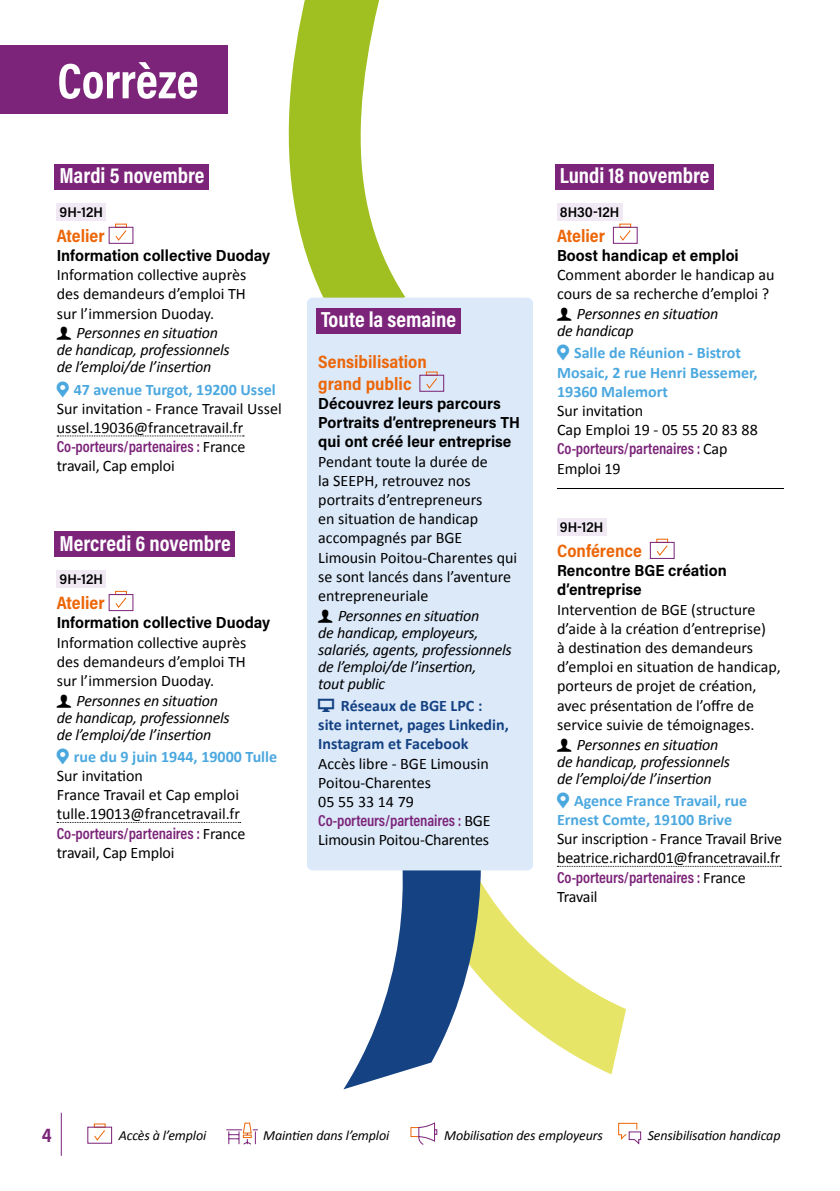
<style>
.page{position:relative;width:840px;height:1191px;background:#fff}
.page>*{position:absolute;margin:0;border:0;box-sizing:border-box;transform-origin:0 0}
.t1{font:50.4px "Acumin Variable Concept";letter-spacing:-.06em;color:#fff}
.t2{font:22px "Acumin Variable Concept";letter-spacing:-.075em;color:#fff}
.t3{font:20px "Acumin Variable Concept";color:#7c247a}
.t4{font:18px/21.8px "Acumin Variable Concept";letter-spacing:-.01em;color:#ec6608}
.t5{font:16px/19.2px "Calibri";color:#000}
.t6{font:italic 16px/17px "Calibri";letter-spacing:-.015em;color:#000}
.t7{font:16px/19.2px "Acumin Variable Concept";letter-spacing:.03em;color:#000}
.t8{font:700 16px/19.2px "Calibri";color:#4ba8df}
.t9{font:16px "Acumin Variable Concept";letter-spacing:-.08em;color:#7b2379}
.t10{font:700 16px/19.2px "Calibri";color:#154283}
.t11{font:16px "Calibri";letter-spacing:-.025em;color:#000}
.t12{font:italic 14px "Calibri";letter-spacing:-.01em;color:#000}
.t13{font:14px "Acumin Variable Concept";letter-spacing:-.01em;color:#000}
.s1{font-family:"Calibri";color:#000}
</style>
<div class="page">
<div style="left:87px;top:1126px;width:25px;height:17px;border:1px solid #7c247a"></div>
<svg style="left:94px;top:1130px;width:11px;height:11px"></svg>
<svg style="left:226px;top:1122px;width:32px;height:23px"></svg>
<svg style="left:410px;top:1122px;width:27px;height:23px"></svg>
<svg style="left:618px;top:1122px;width:23px;height:23px"></svg>
<hr style="left:61px;top:1112px;width:1px;height:43px;background:#7c247a">
<svg style="left:495px;top:828px;width:130px;height:246px"></svg>
<svg style="left:343px;top:870px;width:152px;height:219px"></svg>
<svg style="left:288px;top:0;width:126px;height:300px;fill:#a0bf20"></svg>
<div style="left:0;top:46px;width:227px;height:68px;background:#7c247a"></div>
<div style="left:54px;top:164px;width:154px;height:26px;background:#7c247a"></div>
<div style="left:57px;top:203px;width:49px;height:18px;background:#f0e9f3"></div>
<svg style="left:57px;top:435px;width:187px;height:1px"></svg>
<div style="left:54px;top:531px;width:180px;height:26px;background:#7c247a"></div>
<div style="left:57px;top:571px;width:49px;height:17px;background:#f0e9f3"></div>
<svg style="left:57px;top:822px;width:183px;height:1px"></svg>
<div style="left:115px;top:224px;width:12px;height:4px;border:1px solid #ec6608"></div>
<div style="left:109px;top:227px;width:24px;height:17px;border:1px solid #7c247a"></div>
<svg style="left:115px;top:230px;width:12px;height:11px"></svg>
<div style="left:115px;top:591px;width:12px;height:4px;border:1px solid #ec6608"></div>
<div style="left:109px;top:594px;width:24px;height:17px;border:1px solid #7c247a"></div>
<svg style="left:115px;top:597px;width:12px;height:11px"></svg>
<div style="left:307px;top:298px;width:225px;height:572px;background:#dbe9f9;border-radius:6px"></div>
<div style="left:316px;top:308px;width:144px;height:26px;background:#7c247a"></div>
<div style="left:419px;top:375px;width:25px;height:17px;border:1px solid #7c247a"></div>
<svg style="left:426px;top:378px;width:11px;height:11px"></svg>
<div style="left:554px;top:164px;width:159px;height:26px;background:#7c247a"></div>
<div style="left:556px;top:203px;width:66px;height:18px;background:#f0e9f3"></div>
<hr style="left:556px;top:488px;width:226px;height:1px;background:#000">
<div style="left:556px;top:518px;width:50px;height:18px;background:#f0e9f3"></div>
<svg style="left:557px;top:866px;width:223px;height:1px"></svg>
<div style="left:612px;top:227px;width:25px;height:17px;border:1px solid #7c247a"></div>
<svg style="left:619px;top:230px;width:12px;height:11px"></svg>
<div style="left:649px;top:542px;width:25px;height:17px;border:1px solid #7c247a"></div>
<svg style="left:656px;top:545px;width:12px;height:11px"></svg>
<h1 class="t1" style="left:57px;top:46px;width:146px">Corrèze</h1>
<h2 class="t2" style="left:60px;top:161px;width:148px">Mardi 5 novembre</h2>
<p class="t13" style="left:60px;top:203px;width:46px">9H-12H</p>
<p class="t4" style="left:57px;top:224px;width:49px">Atelier</p>
<p class="t7" style="left:57px;top:245px;width:214px">Information collective Duoday</p>
<p class="t5" style="left:57px;top:265px;width:191px;text-align:justify">Information collective auprès des demandeurs d’emploi TH sur l’immersion Duoday.</p>
<p class="t6" style="left:57px;top:324px;width:174px;text-indent:20px">Personnes en situation de handicap, professionnels de l’emploi/de l’insertion</p>
<p class="t8" style="left:74px;top:379px;width:203px">47 avenue Turgot, 19200 Ussel</p>
<p class="t5" style="left:57px;top:398px;width:226px">Sur invitation - France Travail Ussel ussel.19036@francetravail.fr</p>
<p class="t9" style="left:57px;top:435px;width:190px">Co-porteurs/partenaires : <span class="s1">France</span></p>
<p class="t5" style="left:57px;top:456px;width:119px">travail, Cap emploi</p>
<h2 class="t2" style="left:60px;top:528px;width:174px">Mercredi 6 novembre</h2>
<p class="t13" style="left:60px;top:570px;width:46px">9H-12H</p>
<p class="t4" style="left:57px;top:591px;width:49px">Atelier</p>
<p class="t7" style="left:57px;top:612px;width:214px">Information collective Duoday</p>
<p class="t5" style="left:57px;top:632px;width:191px;text-align:justify">Information collective auprès des demandeurs d’emploi TH sur l’immersion Duoday.</p>
<p class="t6" style="left:57px;top:691px;width:174px;text-indent:20px">Personnes en situation de handicap, professionnels de l’emploi/de l’insertion</p>
<p class="t8" style="left:74px;top:746px;width:205px">rue du 9 juin 1944, 19000 Tulle</p>
<p class="t5" style="left:57px;top:765px;width:185px">Sur invitation<br>France Travail et Cap emploi tulle.19013@francetravail.fr</p>
<p class="t9" style="left:57px;top:822px;width:190px">Co-porteurs/partenaires : <span class="s1">France</span></p>
<p class="t5" style="left:57px;top:842px;width:119px">travail, Cap Emploi</p>
<h2 class="t2" style="left:321px;top:304px;width:138px">Toute la semaine</h2>
<p class="t4" style="left:318px;top:350px;width:110px">Sensibilisation grand public</p>
<p class="t7" style="left:318px;top:393px;width:204px">Découvrez leurs parcours<br>Portraits d’entrepreneurs TH qui ont créé leur entreprise</p>
<p class="t5" style="left:318px;top:451px;width:200px">Pendant toute la durée de<br>la SEEPH, retrouvez nos portraits d’entrepreneurs<br>en situation de handicap accompagnés par BGE<br>Limousin Poitou-Charentes qui se sont lancés dans l’aventure entrepreneuriale</p>
<p class="t6" style="left:318px;top:606px;width:195px;text-indent:20px">Personnes en situation<br>de handicap, employeurs, salariés, agents, professionnels de l’emploi/de l’insertion,<br>tout public</p>
<p class="t10" style="left:318px;top:695px;width:192px;text-indent:23px">Réseaux de BGE LPC : site internet, pages Linkedin,<br>Instagram et Facebook</p>
<p class="t5" style="left:318px;top:753px;width:172px">Accès libre - BGE Limousin<br>Poitou-Charentes<br>05 55 33 14 79</p>
<p class="t9" style="left:318px;top:809px;width:174px">Co-porteurs/partenaires : <span class="s1">BGE</span></p>
<p class="t5" style="left:318px;top:830px;width:172px">Limousin Poitou-Charentes</p>
<h2 class="t2" style="left:559px;top:161px;width:152px">Lundi 18 novembre</h2>
<p class="t13" style="left:559px;top:203px;width:62px">8H30-12H</p>
<p class="t4" style="left:556px;top:224px;width:49px">Atelier</p>
<p class="t7" style="left:556px;top:245px;width:182px">Boost handicap et emploi</p>
<p class="t5" style="left:556px;top:265px;width:219px">Comment aborder le handicap au cours de sa recherche d’emploi ?</p>
<p class="t6" style="left:556px;top:305px;width:163px;text-indent:20px">Personnes en situation de handicap</p>
<p class="t8" style="left:556px;top:343px;width:202px;text-indent:17px">Salle de Réunion - Bistrot<br>Mosaic, 2 rue Henri Bessemer,<br>19360 Malemort</p>
<p class="t5" style="left:556px;top:400px;width:202px">Sur invitation<br>Cap Emploi 19 - 05 55 20 83 88</p>
<p class="t9" style="left:556px;top:438px;width:172px">Co-porteurs/partenaires : <span class="s1">Cap</span></p>
<p class="t5" style="left:556px;top:458px;width:65px">Emploi 19</p>
<p class="t13" style="left:559px;top:518px;width:46px">9H-12H</p>
<p class="t4" style="left:556px;top:539px;width:87px">Conférence</p>
<p class="t7" style="left:556px;top:560px;width:171px">Rencontre BGE création d’entreprise</p>
<p class="t5" style="left:556px;top:599px;width:225px">Intervention de BGE (structure d’aide à la création d’entreprise)<br>à destination des demandeurs d’emploi en situation de handicap, porteurs de projet de création, avec présentation de l’offre de service suivie de témoignages.</p>
<p class="t6" style="left:556px;top:735px;width:174px;text-indent:20px">Personnes en situation de handicap, professionnels de l’emploi/de l’insertion</p>
<p class="t8" style="left:556px;top:790px;width:191px;text-indent:17px">Agence France Travail, rue<br>Ernest Comte, 19100 Brive</p>
<p class="t5" style="left:556px;top:828px;width:226px">Sur inscription - France Travail Brive beatrice.richard01@francetravail.fr</p>
<p class="t9" style="left:556px;top:866px;width:190px">Co-porteurs/partenaires : <span class="s1">France</span></p>
<p class="t11" style="left:556px;top:885px;width:42px">Travail</p>
<p class="t3" style="left:42px;top:1121px;width:12px">4</p>
<p class="t12" style="left:119px;top:1125px;width:89px">Accès à l’emploi</p>
<p class="t12" style="left:263px;top:1125px;width:127px">Maintien dans l’emploi</p>
<p class="t12" style="left:444px;top:1125px;width:160px">Mobilisation des employeurs</p>
<p class="t12" style="left:647px;top:1125px;width:134px">Sensibilisation handicap</p>
</div>
